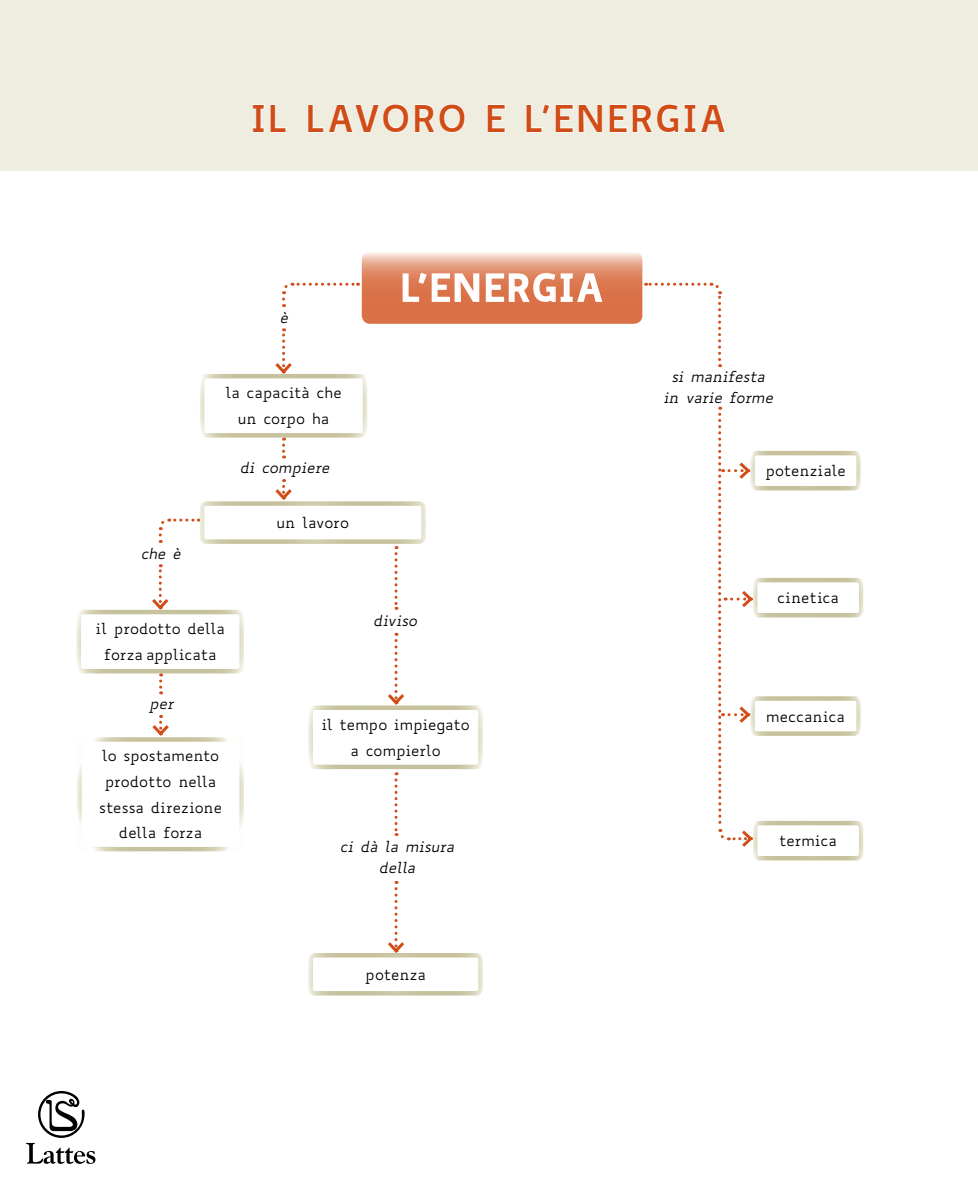
<style>
.page{position:relative;width:978px;height:1191px;background:#fff}
.page>*{position:absolute;margin:0;border:0;box-sizing:border-box;transform-origin:0 0}
.t1{font:700 36px "Biancoenero";letter-spacing:.015em;color:#d14d18}
.t2{font:700 36px "Biancoenero";letter-spacing:.015em;color:#fff}
.t3{font:15px/25.5px "Biancoenero";letter-spacing:-.01em;color:#000;text-align:center}
.t4{font:italic 15px/21px "Biancoenero";letter-spacing:-.025em;color:#000;text-align:center}
</style>
<div class="page">
<div style="left:0;top:0;width:978px;height:170px;background:#efede0"></div>
<svg style="left:252px;top:104px;width:35px;height:29px"></svg>
<svg style="left:307px;top:104px;width:159px;height:29px"></svg>
<svg style="left:487px;top:104px;width:19px;height:29px"></svg>
<svg style="left:526px;top:104px;width:200px;height:29px"></svg>
<svg style="left:26px;top:1091px;width:69px;height:72px"></svg>
<svg style="left:275px;top:328px;width:17px;height:46px"></svg>
<svg style="left:149px;top:564px;width:23px;height:46px"></svg>
<svg style="left:362px;top:251px;width:280px;height:73px;background:#e29070"></svg>
<svg style="left:402px;top:272px;width:201px;height:31px;background:#e4997b"></svg>
<div style="left:200px;top:374px;width:167px;height:63px;border:4px solid #fff;border-radius:4px"></div>
<div style="left:77px;top:610px;width:167px;height:63px;border:4px solid #fff;border-radius:4px"></div>
<div style="left:308px;top:705px;width:175px;height:64px;border:4px solid #fff;border-radius:4px"></div>
<div style="left:308px;top:953px;width:175px;height:42px;border:4px solid #fff;border-radius:4px"></div>
<svg style="left:282px;top:282px;width:77px;height:25px"></svg>
<svg style="left:711px;top:282px;width:10px;height:85px"></svg>
<svg style="left:646px;top:283px;width:59px;height:3px"></svg>
<svg style="left:158px;top:518px;width:41px;height:25px"></svg>
<svg style="left:718px;top:407px;width:35px;height:440px"></svg>
<div style="left:750px;top:451px;width:111px;height:39px;border:4px solid #fff;border-radius:4px"></div>
<div style="left:753px;top:821px;width:110px;height:39px;border:4px solid #fff;border-radius:4px"></div>
<div style="left:750px;top:696px;width:111px;height:40px;border:4px solid #fff;border-radius:4px"></div>
<div style="left:753px;top:578px;width:110px;height:39px;border:4px solid #fff;border-radius:4px"></div>
<svg style="left:282px;top:437px;width:3px;height:21px"></svg>
<svg style="left:159px;top:673px;width:3px;height:21px"></svg>
<svg style="left:395px;top:772px;width:3px;height:64px"></svg>
<svg style="left:395px;top:546px;width:3px;height:64px"></svg>
<svg style="left:275px;top:479px;width:17px;height:21px"></svg>
<svg style="left:152px;top:715px;width:17px;height:21px"></svg>
<svg style="left:385px;top:881px;width:22px;height:74px"></svg>
<svg style="left:385px;top:633px;width:22px;height:74px"></svg>
<div style="left:200px;top:501px;width:226px;height:43px;border:4px solid #fff;border-radius:4px"></div>
<div style="left:77px;top:737px;width:167px;height:114px;border:4px solid #fff;border-radius:4px"></div>
<h1 class="t1" style="left:250px;top:87px;width:479px">IL LAVORO E L’ENERGIA</h1>
<p class="t4" style="left:280px;top:307px;width:10px">è</p>
<p class="t3" style="left:225px;top:380px;width:118px">la capacità che un corpo ha</p>
<p class="t4" style="left:240px;top:457px;width:91px">di compiere</p>
<p class="t4" style="left:141px;top:543px;width:41px">che è</p>
<p class="t3" style="left:96px;top:616px;width:131px">il prodotto della forza applicata</p>
<p class="t4" style="left:149px;top:693px;width:26px">per</p>
<p class="t3" style="left:277px;top:509px;width:74px">un lavoro</p>
<h1 class="t2" style="left:400px;top:256px;width:205px">L’ENERGIA</h1>
<p class="t4" style="left:373px;top:609px;width:45px">diviso</p>
<p class="t3" style="left:99px;top:743px;width:124px">lo spostamento prodotto nella stessa direzione della forza</p>
<p class="t3" style="left:321px;top:711px;width:150px">il tempo impiegato a compierlo</p>
<p class="t4" style="left:340px;top:836px;width:116px">ci dà la misura della</p>
<p class="t3" style="left:365px;top:961px;width:62px">potenza</p>
<p class="t4" style="left:663px;top:366px;width:112px">si manifesta in varie forme</p>
<p class="t3" style="left:765px;top:457px;width:82px">potenziale</p>
<p class="t3" style="left:777px;top:584px;width:63px">cinetica</p>
<p class="t3" style="left:766px;top:703px;width:80px">meccanica</p>
<p class="t3" style="left:779px;top:827px;width:59px">termica</p>
</div>
